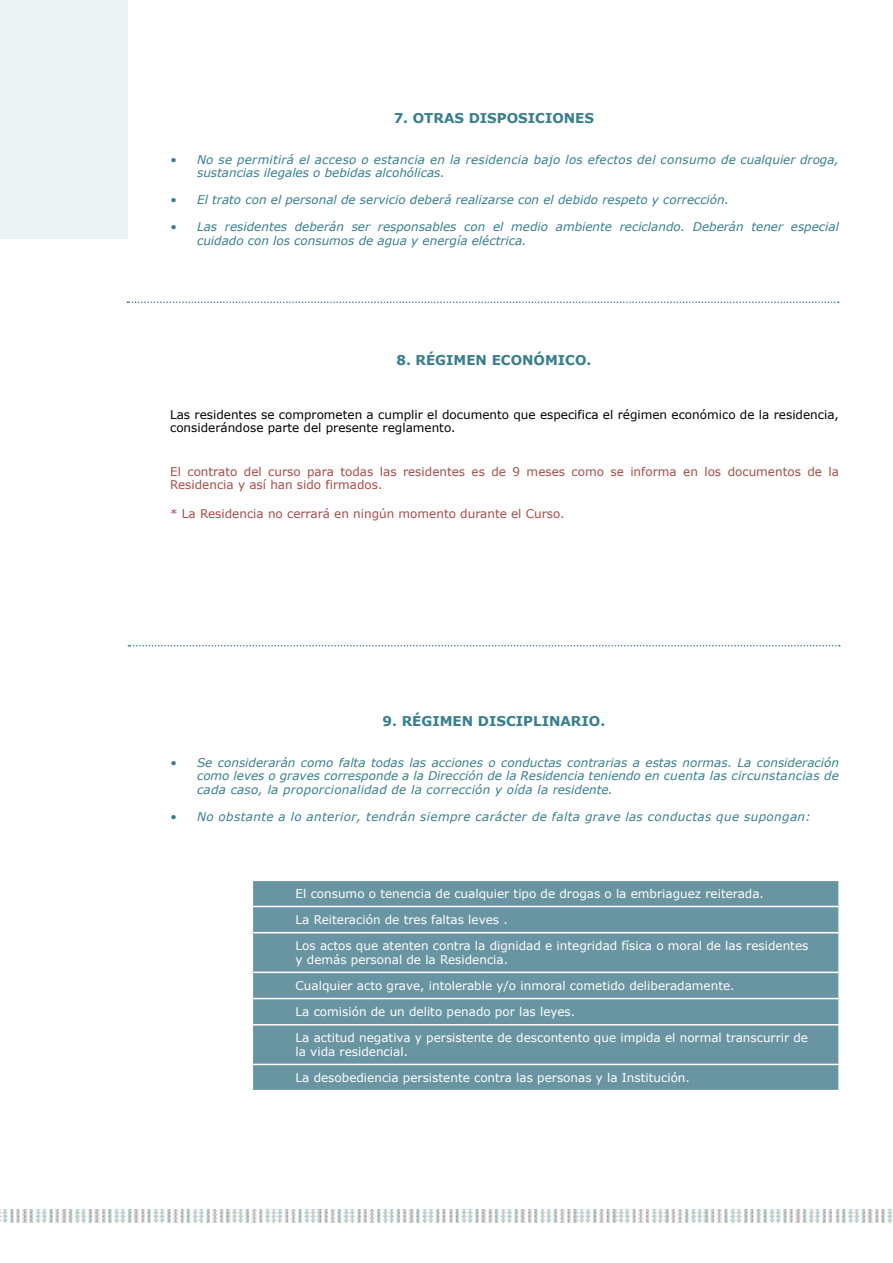
<style>
.page{position:relative;width:893px;height:1263px;background:#fff}
.page>*{position:absolute;margin:0;border:0;box-sizing:border-box;transform-origin:0 0}
.t1{font:700 13.5px "Verdana";color:#377f8f}
.t2{font:12px/26.2px "Verdana";color:#fff}
.t3{font:italic 12px/13.5px "Verdana";color:#377f8f}
.t4{font:12px/13.5px "Verdana";color:#a84c4a}
.t5{font:12px/13.5px "Verdana";color:#000}
.t6{font:italic 12px/13.5px "Verdana";letter-spacing:.02em;color:#377f8f}
.t7{font:italic 12px "Verdana";letter-spacing:.03em;color:#377f8f}
</style>
<div class="page">
<img style="left:0;top:1209px;width:893px;height:13px">
<svg style="left:128px;top:645px;width:712px;height:1px"></svg>
<div style="left:0;top:0;width:128px;height:238px;background:#ebf2f4"></div>
<div style="left:253px;top:881px;width:585px;height:209px;background:#6995a3"></div>
<hr style="left:252px;top:906px;width:588px;height:1px;background:#fff">
<hr style="left:252px;top:932px;width:588px;height:1px;background:#fff">
<hr style="left:252px;top:972px;width:588px;height:1px;background:#fff">
<hr style="left:252px;top:998px;width:588px;height:1px;background:#fff">
<hr style="left:252px;top:1024px;width:588px;height:1px;background:#fff">
<hr style="left:252px;top:1064px;width:588px;height:1px;background:#fff">
<svg style="left:127px;top:302px;width:712px;height:1px"></svg>
<p class="t1" style="left:394px;top:109px;width:202px">7. OTRAS DISPOSICIONES</p>
<p class="t6" style="left:197px;top:152px;width:643px;text-indent:-27px">• No se permitirá el acceso o estancia en la residencia bajo los efectos del consumo de cualquier droga, sustancias ilegales o bebidas alcohólicas.</p>
<p class="t3" style="left:170px;top:193px;width:561px">• El trato con el personal de servicio deberá realizarse con el debido respeto y corrección.</p>
<p class="t3" style="left:197px;top:220px;width:643px;text-indent:-27px">• Las residentes deberán ser responsables con el medio ambiente reciclando. Deberán tener especial cuidado con los consumos de agua y energía eléctrica.</p>
<p class="t1" style="left:396px;top:350px;width:196px">8. RÉGIMEN ECONÓMICO.</p>
<p class="t5" style="left:170px;top:407px;width:670px">Las residentes se comprometen a cumplir el documento que especifica el régimen económico de la residencia, considerándose parte del presente reglamento.</p>
<p class="t4" style="left:170px;top:464px;width:670px">El contrato del curso para todas las residentes es de 9 meses como se informa en los documentos de la<br>Residencia y así han sido firmados.</p>
<p class="t4" style="left:170px;top:506px;width:396px">* La Residencia no cerrará en ningún momento durante el Curso.</p>
<p class="t1" style="left:383px;top:712px;width:224px">9. RÉGIMEN DISCIPLINARIO.</p>
<p class="t3" style="left:197px;top:755px;width:643px;text-align:justify;text-indent:-27px">• Se considerarán como falta todas las acciones o conductas contrarias a estas normas. La consideración como leves o graves corresponde a la Dirección de la Residencia teniendo en cuenta las circunstancias de cada caso, la proporcionalidad de la corrección y oída la residente.</p>
<p class="t7" style="left:170px;top:808px;width:642px">• No obstante a lo anterior, tendrán siempre carácter de falta grave las conductas que supongan:</p>
<p class="t2" style="left:296px;top:880px;width:514px">El consumo o tenencia de cualquier tipo de drogas o la embriaguez reiterada.<br>La Reiteración de tres faltas leves .<br>Los actos que atenten contra la dignidad e integridad física o moral de las residentes</p>
<p class="t2" style="left:296px;top:946px;width:514px">y demás personal de la Residencia.<br>Cualquier acto grave, intolerable y/o inmoral cometido deliberadamente.<br>La comisión de un delito penado por las leyes.<br>La actitud negativa y persistente de descontento que impida el normal transcurrir de</p>
<p class="t2" style="left:296px;top:1038px;width:396px">la vida residencial.<br>La desobediencia persistente contra las personas y la Institución.</p>
</div>
